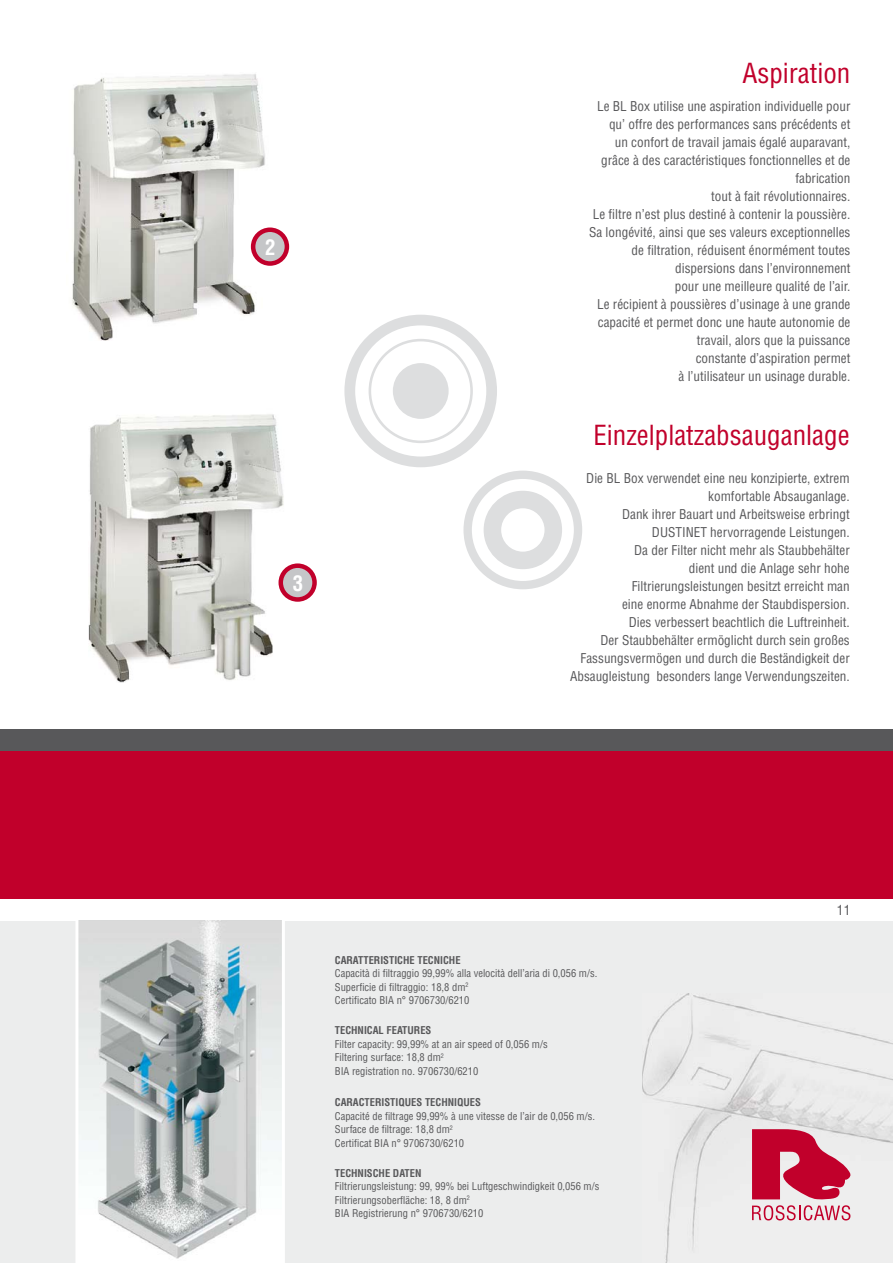
<style>
.page{position:relative;width:893px;height:1263px;background:#fff}
.page>*{position:absolute;margin:0;border:0;box-sizing:border-box;transform-origin:0 0}
.t1{font:condensed 27px "Helvetica";color:#c1002b}
.t2{font:700 condensed 21px "Helvetica";color:#fff}
.t3{font:condensed 13.5px "Helvetica";color:#58585a}
.t4{font:condensed 13.2px/18px "Helvetica";color:#58585a;text-align:right}
.t5{font:condensed 10.5px/13.5px "Helvetica";color:#58585a}
.t6{font:700 condensed 10.5px "Helvetica";color:#58585a}
</style>
<div class="page">
<div style="left:0;top:921px;width:893px;height:342px;background:#eceded"></div>
<img style="left:642px;top:994px;width:251px;height:269px">
<div style="left:0;top:750px;width:893px;height:149px;background:#c1002b"></div>
<div style="left:0;top:729px;width:893px;height:21px;background:#58585a"></div>
<svg style="left:752px;top:1129px;width:99px;height:91px"></svg>
<svg style="left:344px;top:315px;width:238px;height:274px"></svg>
<img style="left:72px;top:74px;width:193px;height:267px">
<img style="left:88px;top:414px;width:196px;height:268px">
<svg style="left:251px;top:227px;width:38px;height:39px"></svg>
<svg style="left:279px;top:563px;width:38px;height:39px"></svg>
<svg style="left:76px;top:920px;width:209px;height:343px"></svg>
<h2 class="t2" style="left:265px;top:240px;width:12px">2</h2>
<h2 class="t2" style="left:293px;top:576px;width:12px">3</h2>
<h1 class="t1" style="left:742px;top:62px;width:109px">Aspiration</h1>
<p class="t4" style="left:589px;top:98px;width:263px">Le BL Box utilise une aspiration individuelle pour qu’ offre des performances sans précédents et<br>un confort de travail jamais égalé auparavant, grâce à des caractéristiques fonctionnelles et de fabrication<br>tout à fait révolutionnaires.<br>Le filtre n’est plus destiné à contenir la poussière.<br>Sa longévité, ainsi que ses valeurs exceptionnelles de filtration, réduisent énormément toutes dispersions dans l’environnement<br>pour une meilleure qualité de l’air.<br>Le récipient à poussières d’usinage à une grande capacité et permet donc une haute autonomie de travail, alors que la puissance<br>constante d’aspiration permet<br>à l’utilisateur un usinage durable.</p>
<h1 class="t1" style="left:593px;top:425px;width:258px">Einzelplatzabsauganlage</h1>
<p class="t4" style="left:570px;top:470px;width:281px">Die BL Box verwendet eine neu konzipierte, extrem komfortable Absauganlage.<br>Dank ihrer Bauart und Arbeitsweise erbringt DUSTINET hervorragende Leistungen.<br>Da der Filter nicht mehr als Staubbehälter<br>dient und die Anlage sehr hohe<br>Filtrierungsleistungen besitzt erreicht man<br>eine enorme Abnahme der Staubdispersion.<br>Dies verbessert beachtlich die Luftreinheit.<br>Der Staubbehälter ermöglicht durch sein großes Fassungsvermögen und durch die Beständigkeit der Absaugleistung besonders lange Verwendungszeiten.</p>
<p class="t6" style="left:335px;top:956px;width:127px">CARATTERISTICHE TECNICHE</p>
<p class="t5" style="left:335px;top:967px;width:264px">Capacità di filtraggio 99,99% alla velocità dell’aria di 0,056 m/s.<br>Superficie di filtraggio: 18,8 dm<sup>2<br></sup>Certificato BIA n° 9706730/6210</p>
<p class="t6" style="left:335px;top:1026px;width:98px">TECHNICAL FEATURES</p>
<p class="t5" style="left:335px;top:1038px;width:214px">Filter capacity: 99,99% at an air speed of 0,056 m/s<br>Filtering surface: 18,8 dm<sup>2<br></sup>BIA registration no. 9706730/6210</p>
<p class="t6" style="left:335px;top:1098px;width:148px">CARACTERISTIQUES TECHNIQUES</p>
<p class="t5" style="left:335px;top:1110px;width:262px">Capacité de filtrage 99,99% à une vitesse de l’air de 0,056 m/s.<br>Surface de filtrage: 18,8 dm<sup>2<br></sup>Certificat BIA n° 9706730/6210</p>
<p class="t6" style="left:335px;top:1169px;width:88px">TECHNISCHE DATEN</p>
<p class="t5" style="left:335px;top:1180px;width:266px">Filtrierungsleistung: 99, 99% bei Luftgeschwindigkeit 0,056 m/s<br>Filtrierungsoberfläche: 18, 8 dm<sup>2<br></sup>BIA Registrierung n° 9706730/6210</p>
<p class="t3" style="left:837px;top:905px;width:15px">11</p>
</div>
